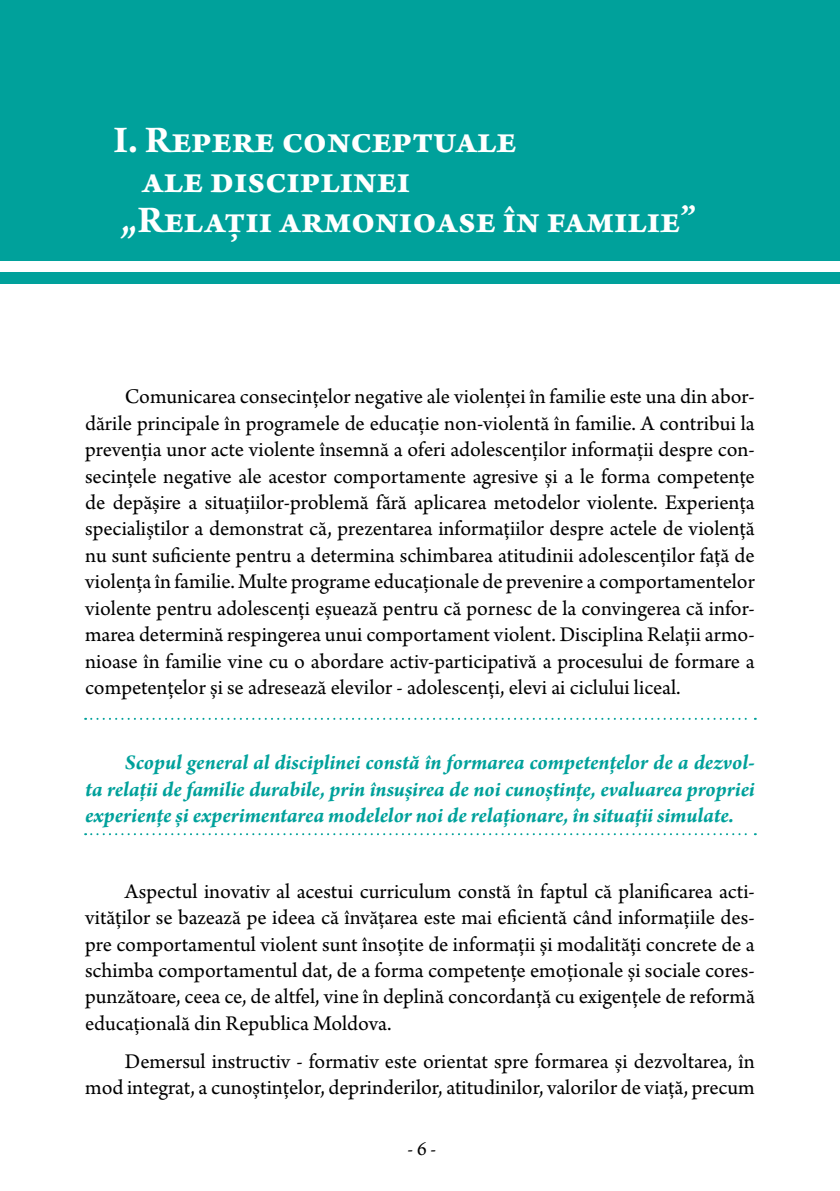
<style>
.page{position:relative;width:840px;height:1191px;background:#fff}
.page>*{position:absolute;margin:0;border:0;box-sizing:border-box;transform-origin:0 0}
.t1{font:700 40px "Arno Pro";letter-spacing:-.005em;color:#fff}
.t2{font:22px/26.4px "Arno Pro";color:#000;text-align:justify}
.t3{font:italic 700 22px/26.4px "Arno Pro";letter-spacing:-.005em;color:#00a19b;text-align:justify}
.t4{font:20px "Arno Pro";color:#000}
</style>
<div class="page">
<svg style="left:85px;top:718px;width:670px;height:2px"></svg>
<svg style="left:85px;top:833px;width:670px;height:2px"></svg>
<div style="left:0;top:0;width:839px;height:261px;background:#00a19b"></div>
<div style="left:0;top:272px;width:839px;height:11px;background:#00a19b"></div>
<h1 class="t1" style="left:113px;top:117px;width:404px">I. Repere conceptuale</h1>
<h1 class="t1" style="left:142px;top:157px;width:270px">ale disciplinei</h1>
<h1 class="t1" style="left:120px;top:197px;width:577px">„Relaţii armonioase în familie”</h1>
<p class="t2" style="left:85px;top:385px;width:671px;text-indent:40px">Comunicarea consecinţelor negative ale violenţei în familie este una din abor&shy;dările principale în programele de educaţie non-violentă în familie. A contribui la prevenţia unor acte violente însemnă a oferi adolescenţilor informaţii despre con&shy;secinţele negative ale acestor comportamente agresive şi a le forma competenţe de depăşire a situaţiilor-problemă fără aplicarea metodelor violente. Experienţa specialiştilor a demonstrat că, prezentarea informaţiilor despre actele de violenţă nu sunt suficiente pentru a determina schimbarea atitudinii adolescenţilor faţă de violenţa în familie. Multe programe educaţionale de prevenire a comportamentelor violente pentru adolescenţi eşuează pentru că pornesc de la convingerea că infor&shy;marea determină respingerea unui comportament violent. Disciplina Relaţii armo&shy;nioase în familie vine cu o abordare activ-participativă a procesului de formare a competenţelor şi se adresează elevilor - adolescenţi, elevi ai ciclului liceal.</p>
<p class="t3" style="left:85px;top:750px;width:670px;text-indent:40px">Scopul general al disciplinei constă în formarea competenţelor de a dezvol&shy;ta relaţii de familie durabile, prin însuşirea de noi cunoştinţe, evaluarea propriei experienţe şi experimentarea modelelor noi de relaţionare, în situaţii simulate.</p>
<p class="t2" style="left:85px;top:879px;width:671px;text-indent:40px">Aspectul inovativ al acestui curriculum constă în faptul că planificarea acti&shy;vităţilor se bazează pe ideea că învăţarea este mai eficientă când informaţiile des&shy;pre comportamentul violent sunt însoţite de informaţii şi modalităţi concrete de a schimba comportamentul dat, de a forma competenţe emoţionale şi sociale cores&shy;punzătoare, ceea ce, de altfel, vine în deplină concordanţă cu exigenţele de reformă educaţională din Republica Moldova.</p>
<p class="t2" style="left:85px;top:1049px;width:671px;text-align:right">Demersul instructiv - formativ este orientat spre formarea şi dezvoltarea, în mod integrat, a cunoştinţelor, deprinderilor, atitudinilor, valorilor de viaţă, precum</p>
<p class="t4" style="left:407px;top:1137px;width:30px">- 6 -</p>
</div>
